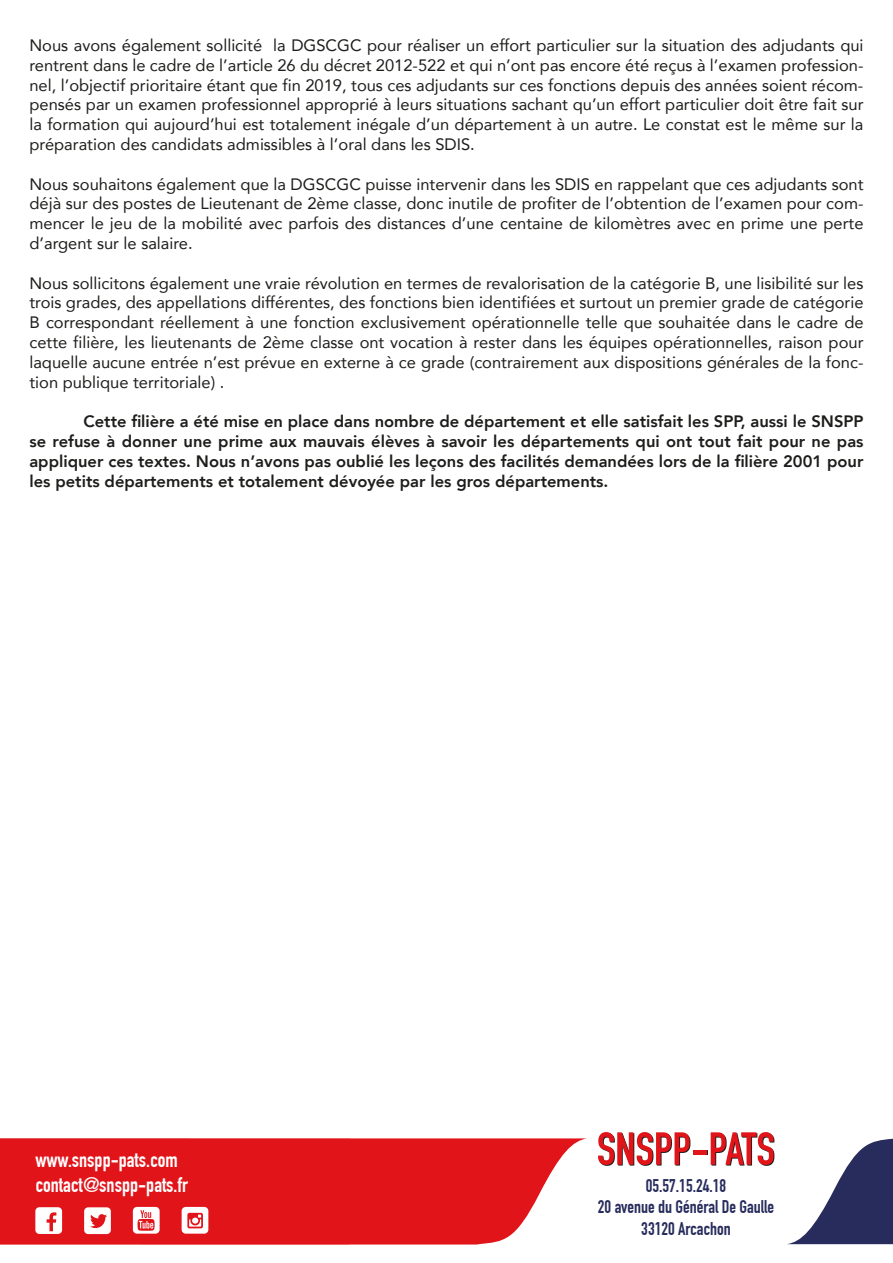
<style>
.page{position:relative;width:893px;height:1263px;background:#fff}
.page>*{position:absolute;margin:0;border:0;box-sizing:border-box;transform-origin:0 0}
.t1{font:700 20.85px/24.9px "DIN Condensed";color:#fff}
.t2{font:700 18px/21.6px "DIN Condensed";color:#272c5c;text-align:center}
.t3{font:16.5px/19.8px "Avenir";color:#1d1d1b;text-align:justify}
.t4{font:800 16.5px/19.8px "Avenir";color:#1d1d1b;text-align:justify}
</style>
<div class="page">
<hr style="left:694px;top:1151px;width:13px;height:4px;background:#e1141a">
<svg style="left:598px;top:1132px;width:92px;height:34px"></svg>
<hr style="left:693px;top:1150px;width:13px;height:4px;background:#e1141a">
<svg style="left:711px;top:1132px;width:63px;height:34px"></svg>
<svg style="left:0;top:1138px;width:587px;height:106px;background:#e3282d"></svg>
<svg style="left:788px;top:1139px;width:105px;height:105px"></svg>
<div style="left:35px;top:1207px;width:27px;height:27px;background:#fff;border-radius:4px"></div>
<div style="left:133px;top:1207px;width:27px;height:26px;background:#fff;border-radius:4px"></div>
<div style="left:84px;top:1207px;width:27px;height:27px;background:#fff;border-radius:4px"></div>
<div style="left:182px;top:1207px;width:26px;height:26px;background:#fff;border-radius:4px"></div>
<svg style="left:47px;top:1212px;width:9px;height:19px"></svg>
<svg style="left:138px;top:1210px;width:17px;height:21px"></svg>
<svg style="left:90px;top:1214px;width:17px;height:14px"></svg>
<svg style="left:187px;top:1213px;width:16px;height:15px"></svg>
<p class="t3" style="left:29px;top:35px;width:836px">Nous avons également sollicité la DGSCGC pour réaliser un effort particulier sur la situation des adjudants qui rentrent dans le cadre de l’article 26 du décret 2012-522 et qui n’ont pas encore été reçus à l’examen profession&shy;nel, l’objectif prioritaire étant que fin 2019, tous ces adjudants sur ces fonctions depuis des années soient récom&shy;pensés par un examen professionnel approprié à leurs situations sachant qu’un effort particulier doit être fait sur la formation qui aujourd’hui est totalement inégale d’un département à un autre. Le constat est le même sur la préparation des candidats admissibles à l’oral dans les SDIS.</p>
<p class="t3" style="left:29px;top:173px;width:836px">Nous souhaitons également que la DGSCGC puisse intervenir dans les SDIS en rappelant que ces adjudants sont déjà sur des postes de Lieutenant de 2ème classe, donc inutile de profiter de l’obtention de l’examen pour com&shy;mencer le jeu de la mobilité avec parfois des distances d’une centaine de kilomètres avec en prime une perte d’argent sur le salaire.</p>
<p class="t3" style="left:29px;top:272px;width:836px">Nous sollicitons également une vraie révolution en termes de revalorisation de la catégorie B, une lisibilité sur les trois grades, des appellations différentes, des fonctions bien identifiées et surtout un premier grade de catégorie B correspondant réellement à une fonction exclusivement opérationnelle telle que souhaitée dans le cadre de cette filière, les lieutenants de 2ème classe ont vocation à rester dans les équipes opérationnelles, raison pour laquelle aucune entrée n’est prévue en externe à ce grade (contrairement aux dispositions générales de la fonc&shy;tion publique territoriale) .</p>
<p class="t4" style="left:29px;top:412px;width:836px;text-indent:54px">Cette filière a été mise en place dans nombre de département et elle satisfait les SPP, aussi le SNSPP se refuse à donner une prime aux mauvais élèves à savoir les départements qui ont tout fait pour ne pas appliquer ces textes. Nous n’avons pas oublié les leçons des facilités demandées lors de la filière 2001 pour les petits départements et totalement dévoyée par les gros départements.</p>
<p class="t1" style="left:35px;top:1147px;width:154px">www.snspp-pats.com contact@snspp-pats.fr</p>
<p class="t2" style="left:598px;top:1175px;width:178px">05.57.15.24.18<br>20 avenue du Général De Gaulle<br>33120 Arcachon</p>
</div>
